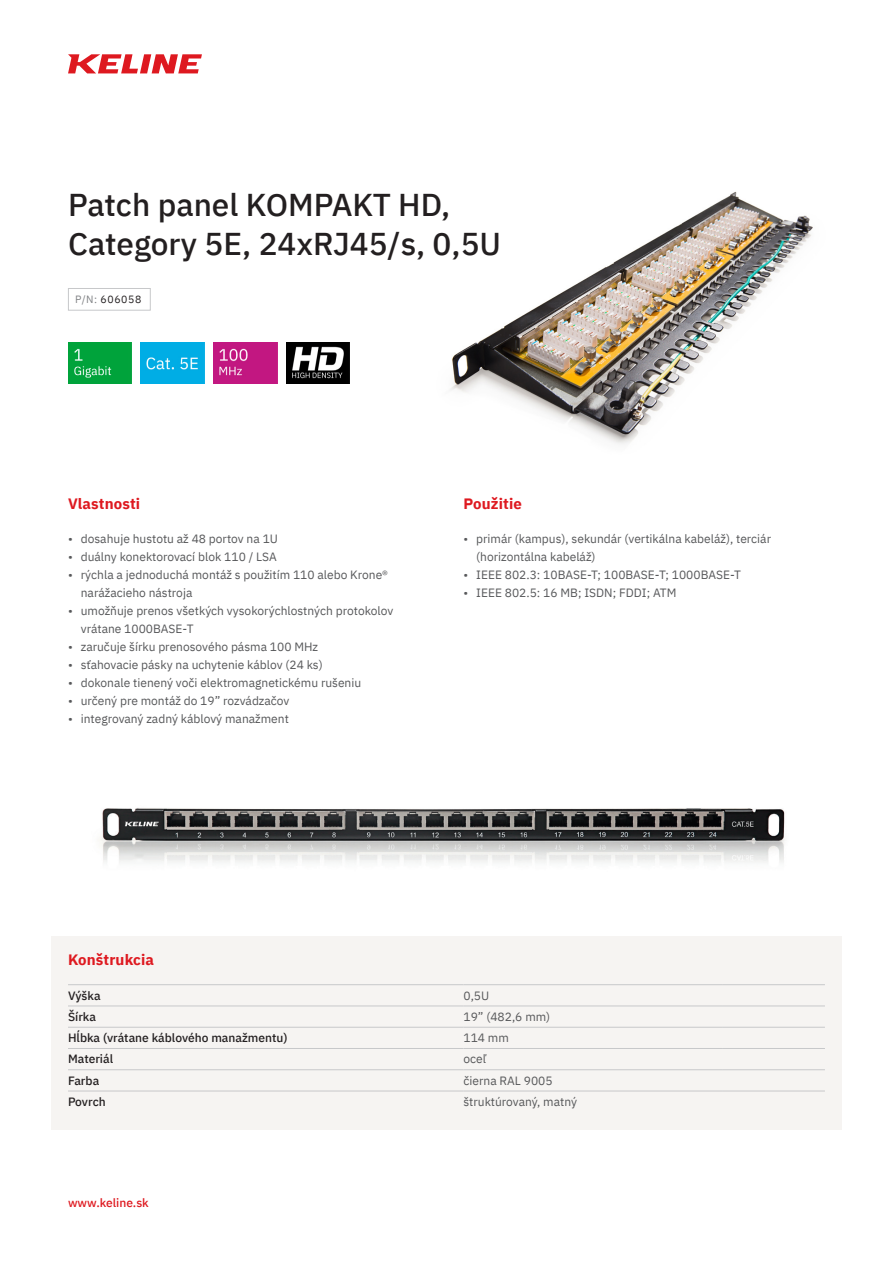
<style>
.page{position:relative;width:893px;height:1263px;background:#fff}
.page>*{position:absolute;margin:0;border:0;box-sizing:border-box;transform-origin:0 0}
.t1{font:500 31.5px/39px "IBM Plex Sans";color:#231f20}
.t2{font:700 15px "IBM Plex Sans";letter-spacing:.01em;color:#de1920}
.TAB_value{font:12px/18px "IBM Plex Sans";color:#57585a}
.TAB_Category{font:500 12px "IBM Plex Sans";color:#231f20}
.t3{font:500 12px "IBM Plex Sans";color:#de1920}
.Product_Code{font:10.5px "IBM Plex Sans";letter-spacing:.055em;color:#231f20}
.s1{color:#808285}
</style>
<div class="page">
<img style="left:450px;top:191px;width:363px;height:253px">
<div style="left:68px;top:288px;width:83px;height:23px;border:1px solid #c7c8ca"></div>
<svg style="left:68px;top:54px;width:134px;height:19px"></svg>
<div style="left:51px;top:936px;width:791px;height:193px;background:#f6f4f2"></div>
<hr style="left:68px;top:984px;width:395px;height:1px;background:#c7c8ca">
<hr style="left:463px;top:984px;width:260px;height:1px;background:#c7c8ca">
<hr style="left:723px;top:984px;width:102px;height:1px;background:#c7c8ca">
<hr style="left:68px;top:1005px;width:395px;height:1px;background:#c7c8ca">
<hr style="left:463px;top:1005px;width:260px;height:1px;background:#c7c8ca">
<hr style="left:723px;top:1005px;width:102px;height:1px;background:#c7c8ca">
<hr style="left:68px;top:1027px;width:395px;height:1px;background:#c7c8ca">
<hr style="left:463px;top:1027px;width:260px;height:1px;background:#c7c8ca">
<hr style="left:723px;top:1027px;width:102px;height:1px;background:#c7c8ca">
<hr style="left:68px;top:1048px;width:395px;height:1px;background:#c7c8ca">
<hr style="left:463px;top:1048px;width:260px;height:1px;background:#c7c8ca">
<hr style="left:723px;top:1048px;width:102px;height:1px;background:#c7c8ca">
<hr style="left:68px;top:1069px;width:395px;height:1px;background:#c7c8ca">
<hr style="left:463px;top:1069px;width:260px;height:1px;background:#c7c8ca">
<hr style="left:723px;top:1069px;width:102px;height:1px;background:#c7c8ca">
<hr style="left:68px;top:1091px;width:395px;height:1px;background:#c7c8ca">
<hr style="left:463px;top:1091px;width:260px;height:1px;background:#c7c8ca">
<hr style="left:723px;top:1091px;width:102px;height:1px;background:#c7c8ca">
<img style="left:68px;top:342px;width:64px;height:41px">
<img style="left:141px;top:342px;width:64px;height:41px">
<img style="left:213px;top:342px;width:64px;height:41px">
<img style="left:286px;top:342px;width:64px;height:41px">
<img style="left:100px;top:808px;width:685px;height:55px">
<h1 class="t1" style="left:68px;top:183px;width:435px">Patch panel KOMPAKT HD,<br>Category 5E, 24xRJ45/s, 0,5U</h1>
<p class="Product_Code" style="left:75px;top:292px;width:68px"><span class="s1">P/N:</span> 606058</p>
<h3 class="t2" style="left:68px;top:492px;width:74px">Vlastnosti</h3>
<h3 class="t2" style="left:463px;top:492px;width:60px">Použitie</h3>
<p class="TAB_value" style="left:68px;top:529px;width:211px">• dosahuje hustotu až 48 portov na 1U</p>
<p class="TAB_value" style="left:68px;top:547px;width:210px">• duálny konektorovací blok 110 / LSA</p>
<p class="TAB_value" style="left:81px;top:565px;width:309px;text-indent:-13px">• rýchla a jednoduchá montáž s použitím 110 alebo Krone® narážacieho nástroja</p>
<p class="TAB_value" style="left:81px;top:601px;width:314px;text-indent:-13px">• umožňuje prenos všetkých vysokorýchlostných protokolov vrátane 1000BASE-T</p>
<p class="TAB_value" style="left:68px;top:637px;width:252px">• zaručuje šírku prenosového pásma 100 MHz</p>
<p class="TAB_value" style="left:68px;top:655px;width:256px">• sťahovacie pásky na uchytenie káblov (24 ks)</p>
<p class="TAB_value" style="left:68px;top:673px;width:295px">• dokonale tienený voči elektromagnetickému rušeniu</p>
<p class="TAB_value" style="left:68px;top:691px;width:223px">• určený pre montáž do 19” rozvádzačov</p>
<p class="TAB_value" style="left:68px;top:709px;width:222px">• integrovaný zadný káblový manažment</p>
<p class="TAB_value" style="left:476px;top:529px;width:296px;text-indent:-13px">• primár (kampus), sekundár (vertikálna kabeláž), terciár (horizontálna kabeláž)</p>
<p class="TAB_value" style="left:463px;top:565px;width:279px">• IEEE 802.3: 10BASE-T; 100BASE-T; 1000BASE-T</p>
<p class="TAB_value" style="left:463px;top:583px;width:215px">• IEEE 802.5: 16 MB; ISDN; FDDI; ATM</p>
<h3 class="t2" style="left:68px;top:947px;width:87px">Konštrukcia</h3>
<p class="TAB_Category" style="left:68px;top:986px;width:34px">Výška</p>
<p class="TAB_value" style="left:463px;top:985px;width:27px">0,5U</p>
<p class="TAB_Category" style="left:68px;top:1007px;width:30px">Šírka</p>
<p class="TAB_value" style="left:463px;top:1006px;width:88px">19” (482,6 mm)</p>
<p class="TAB_Category" style="left:68px;top:1028px;width:221px">Hĺbka (vrátane káblového manažmentu)</p>
<p class="TAB_value" style="left:463px;top:1028px;width:47px">114 mm</p>
<p class="TAB_Category" style="left:68px;top:1050px;width:47px">Materiál</p>
<p class="TAB_value" style="left:463px;top:1049px;width:24px">oceľ</p>
<p class="TAB_Category" style="left:68px;top:1071px;width:33px">Farba</p>
<p class="TAB_value" style="left:463px;top:1070px;width:91px">čierna RAL 9005</p>
<p class="TAB_Category" style="left:68px;top:1092px;width:39px">Povrch</p>
<p class="TAB_value" style="left:463px;top:1091px;width:115px">štruktúrovaný, matný</p>
<p class="t3" style="left:68px;top:1193px;width:82px">www.keline.sk</p>
</div>
